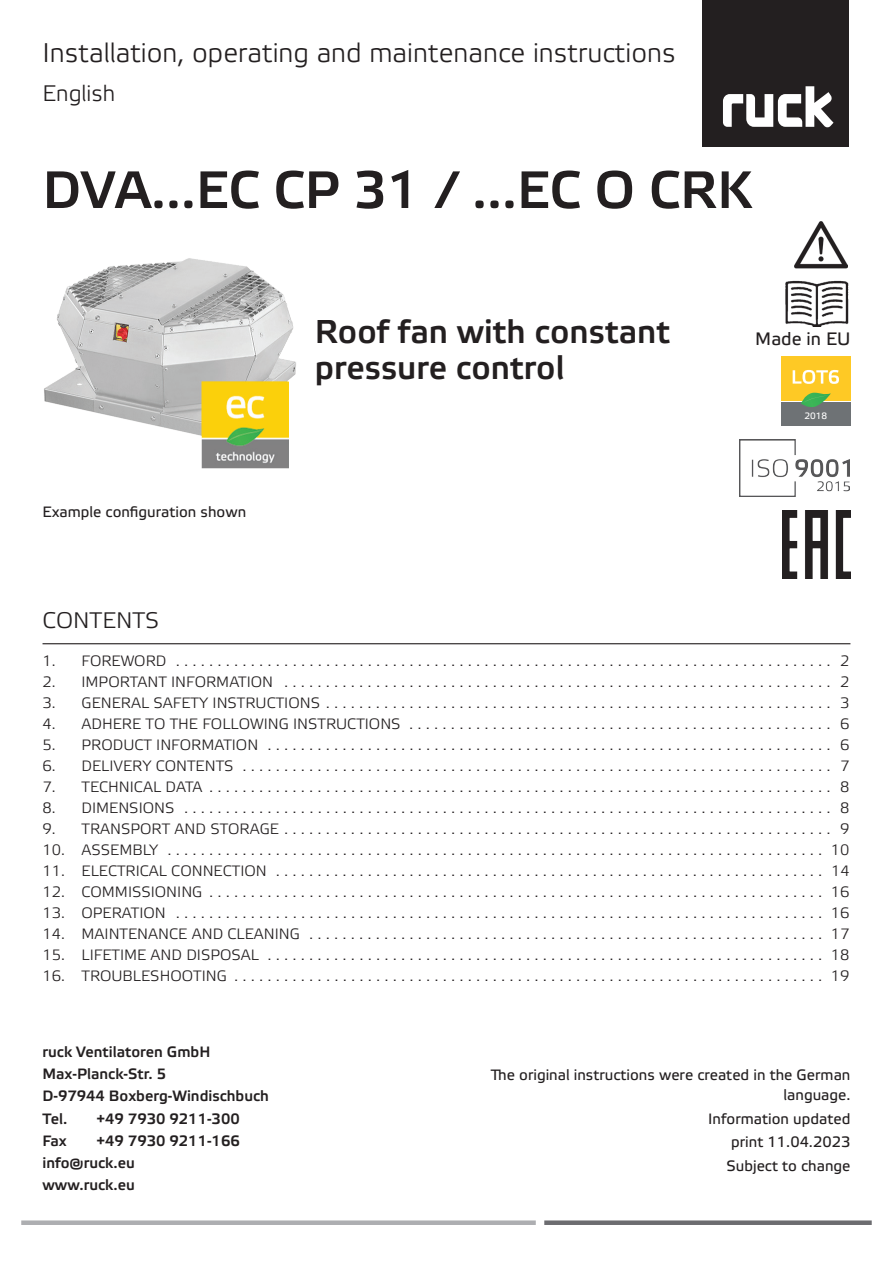
<style>
.page{position:relative;width:893px;height:1263px;background:#fff}
.page>*{position:absolute;margin:0;border:0;box-sizing:border-box;transform-origin:0 0}
.t1{font:500 52.5px "Etelka";color:#231f20}
.t2{font:500 33px/36px "Etelka";color:#231f20}
.t3{font:300 27px "Etelka";color:#231f20}
.t4{font:300 22.5px "Etelka";color:#231f20}
.t5{font:18px "Etelka Text";color:#231f20}
.t6{font:15px "Arial";color:#231f20}
.t7{font:15px/23.7px "Etelka Text";color:#231f20;text-align:right}
.t8{font:500 15px/22.2px "Etelka";color:#231f20}
.t9{font:9.15px "Etelka Text";color:#fff}
.s1{font-family:"Etelka";font-weight:300}
</style>
<div class="page">
<hr style="left:43px;top:643px;width:807px;height:1px;background:#231f20">
<div style="left:21px;top:1220px;width:515px;height:5px;background:#adaeb1"></div>
<div style="left:544px;top:1220px;width:328px;height:5px;background:#6c6c70"></div>
<img style="left:794px;top:221px;width:54px;height:48px">
<img style="left:785px;top:280px;width:64px;height:47px">
<div style="left:781px;top:356px;width:69px;height:45px;background:#fec925"></div>
<div style="left:781px;top:402px;width:69px;height:23px;background:#6e7275"></div>
<svg style="left:801px;top:393px;width:30px;height:14px"></svg>
<svg style="left:793px;top:370px;width:46px;height:14px"></svg>
<img style="left:44px;top:258px;width:252px;height:211px">
<div style="left:703px;top:0;width:146px;height:147px;background:#231f20"></div>
<svg style="left:723px;top:86px;width:110px;height:42px"></svg>
<img style="left:739px;top:440px;width:110px;height:56px">
<img style="left:782px;top:511px;width:68px;height:67px">
<h3 class="t3" style="left:43px;top:37px;width:635px">Installation, operating and maintenance instructions</h3>
<h3 class="t4" style="left:43px;top:81px;width:74px">English</h3>
<h1 class="t1" style="left:43px;top:160px;width:711px">DVA...EC CP 31 / ...EC O CRK</h1>
<p class="t7" style="left:43px;top:501px;width:205px">Example configuration shown</p>
<h3 class="t4" style="left:43px;top:607px;width:118px">CONTENTS</h3>
<h2 class="t2" style="left:315px;top:315px;width:357px">Roof fan with constant pressure control</h2>
<p class="t5" style="left:755px;top:328px;width:97px">Made in EU</p>
<p class="t9" style="left:804px;top:410px;width:24px">2018</p>
<p class="t6" style="left:43px;top:651px;width:808px"><span class="s1">1. FOREWORD</span> . . . . . . . . . . . . . . . . . . . . . . . . . . . . . . . . . . . . . . . . . . . . . . . . . . . . . . . . . . . . . . . . . . . . . . . . . . . . . . . <span class="s1">2</span></p>
<p class="t6" style="left:43px;top:672px;width:808px"><span class="s1">2. IMPORTANT INFORMATION</span> . . . . . . . . . . . . . . . . . . . . . . . . . . . . . . . . . . . . . . . . . . . . . . . . . . . . . . . . . . . . . . . . . . <span class="s1">2</span></p>
<p class="t6" style="left:43px;top:693px;width:808px"><span class="s1">3. GENERAL SAFETY INSTRUCTIONS</span> . . . . . . . . . . . . . . . . . . . . . . . . . . . . . . . . . . . . . . . . . . . . . . . . . . . . . . . . . . . . . <span class="s1">3</span></p>
<p class="t6" style="left:43px;top:714px;width:808px"><span class="s1">4. ADHERE TO THE FOLLOWING INSTRUCTIONS</span> . . . . . . . . . . . . . . . . . . . . . . . . . . . . . . . . . . . . . . . . . . . . . . . . . . . <span class="s1">6</span></p>
<p class="t6" style="left:43px;top:735px;width:809px"><span class="s1">5. PRODUCT INFORMATION</span> . . . . . . . . . . . . . . . . . . . . . . . . . . . . . . . . . . . . . . . . . . . . . . . . . . . . . . . . . . . . . . . . . . . . <span class="s1">6</span></p>
<p class="t6" style="left:43px;top:756px;width:809px"><span class="s1">6. DELIVERY CONTENTS</span> . . . . . . . . . . . . . . . . . . . . . . . . . . . . . . . . . . . . . . . . . . . . . . . . . . . . . . . . . . . . . . . . . . . . . . . <span class="s1">7</span></p>
<p class="t6" style="left:43px;top:777px;width:809px"><span class="s1">7. TECHNICAL DATA</span> . . . . . . . . . . . . . . . . . . . . . . . . . . . . . . . . . . . . . . . . . . . . . . . . . . . . . . . . . . . . . . . . . . . . . . . . . . . <span class="s1">8</span></p>
<p class="t6" style="left:43px;top:798px;width:808px"><span class="s1">8. DIMENSIONS</span> . . . . . . . . . . . . . . . . . . . . . . . . . . . . . . . . . . . . . . . . . . . . . . . . . . . . . . . . . . . . . . . . . . . . . . . . . . . . . . <span class="s1">8</span></p>
<p class="t6" style="left:43px;top:819px;width:808px"><span class="s1">9. TRANSPORT AND STORAGE</span> . . . . . . . . . . . . . . . . . . . . . . . . . . . . . . . . . . . . . . . . . . . . . . . . . . . . . . . . . . . . . . . . . . <span class="s1">9</span></p>
<p class="t6" style="left:43px;top:840px;width:809px"><span class="s1">10. ASSEMBLY</span> . . . . . . . . . . . . . . . . . . . . . . . . . . . . . . . . . . . . . . . . . . . . . . . . . . . . . . . . . . . . . . . . . . . . . . . . . . . . . . . <span class="s1">10</span></p>
<p class="t6" style="left:43px;top:861px;width:809px"><span class="s1">11. ELECTRICAL CONNECTION</span> . . . . . . . . . . . . . . . . . . . . . . . . . . . . . . . . . . . . . . . . . . . . . . . . . . . . . . . . . . . . . . . . . . <span class="s1">14</span></p>
<p class="t6" style="left:43px;top:882px;width:809px"><span class="s1">12. COMMISSIONING</span> . . . . . . . . . . . . . . . . . . . . . . . . . . . . . . . . . . . . . . . . . . . . . . . . . . . . . . . . . . . . . . . . . . . . . . . . . . <span class="s1">16</span></p>
<p class="t6" style="left:43px;top:903px;width:809px"><span class="s1">13. OPERATION</span> . . . . . . . . . . . . . . . . . . . . . . . . . . . . . . . . . . . . . . . . . . . . . . . . . . . . . . . . . . . . . . . . . . . . . . . . . . . . . . <span class="s1">16</span></p>
<p class="t6" style="left:43px;top:924px;width:809px"><span class="s1">14. MAINTENANCE AND CLEANING</span> . . . . . . . . . . . . . . . . . . . . . . . . . . . . . . . . . . . . . . . . . . . . . . . . . . . . . . . . . . . . . . <span class="s1">17</span></p>
<p class="t6" style="left:43px;top:945px;width:808px"><span class="s1">15. LIFETIME AND DISPOSAL</span> . . . . . . . . . . . . . . . . . . . . . . . . . . . . . . . . . . . . . . . . . . . . . . . . . . . . . . . . . . . . . . . . . . . <span class="s1">18</span></p>
<p class="t6" style="left:43px;top:966px;width:808px"><span class="s1">16. TROUBLESHOOTING</span> . . . . . . . . . . . . . . . . . . . . . . . . . . . . . . . . . . . . . . . . . . . . . . . . . . . . . . . . . . . . . . . . . . . . . . . <span class="s1">19</span></p>
<p class="t8" style="left:43px;top:1041px;width:228px">ruck Ventilatoren GmbH<br>Max-Planck-Str. 5<br>D-97944 Boxberg-Windischbuch<br>Tel.</p>
<p class="t8" style="left:97px;top:1108px;width:145px">+49 7930 9211-300</p>
<p class="t8" style="left:43px;top:1130px;width:199px;text-indent:54px">+49 7930 9211-166 info@ruck.eu<br>www.ruck.eu</p>
<p class="t8" style="left:43px;top:1130px;width:26px">Fax</p>
<p class="t7" style="left:491px;top:1066px;width:361px;line-height:19.5px">The original instructions were created in the German language.</p>
<p class="t7" style="left:708px;top:1107px;width:144px">Information updated print 11.04.2023<br>Subject to change</p>
</div>
